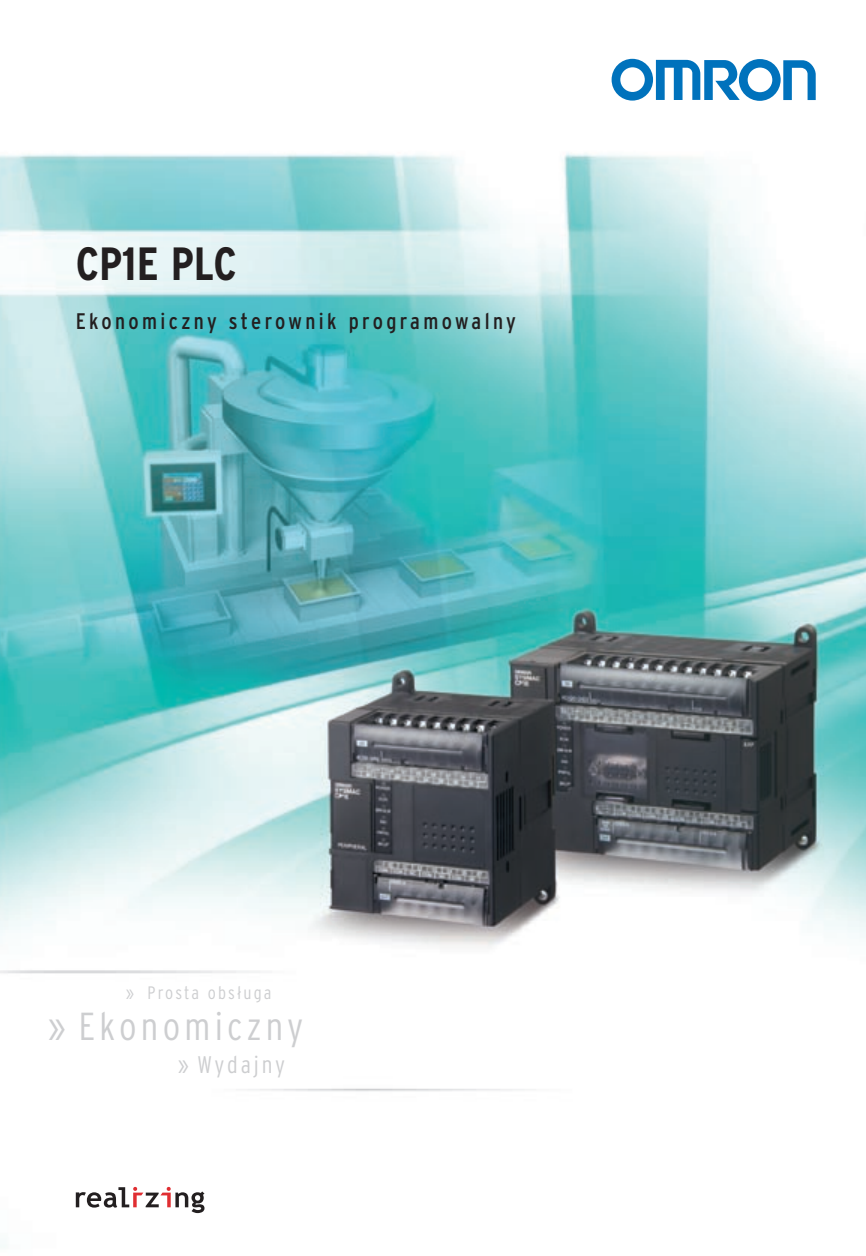
<style>
.page{position:relative;width:866px;height:1256px;background:#fff}
.page>*{position:absolute;margin:0;border:0;box-sizing:border-box;transform-origin:0 0}
.t1{font:700 condensed 46.5px "Interstate CE";color:#231f20}
.t2{font:300 condensed 39px "Interstate CE";letter-spacing:.11em;color:#cdced0}
.t3{font:300 condensed 24px "Interstate CE";letter-spacing:.115em;color:#cdced0}
.t4{font:condensed 22.5px "Interstate CE";letter-spacing:.15em;color:#231f20}
.t5{font:300 condensed 18px "Interstate CE";letter-spacing:.12em;color:#cdced0}
</style>
<div class="page">
<img style="left:0;top:58px;width:866px;height:1190px">
<svg style="left:76px;top:1186px;width:128px;height:27px"></svg>
<svg style="left:612px;top:59px;width:204px;height:42px"></svg>
<h1 class="t1" style="left:76px;top:235px;width:162px">CP1E PLC</h1>
<p class="t4" style="left:76px;top:307px;width:442px">Ekonomiczny sterownik programowalny</p>
<p class="t5" style="left:126px;top:982px;width:147px">» Prosta obsługa</p>
<h2 class="t2" style="left:48px;top:1002px;width:257px">» Ekonomiczny</h2>
<p class="t3" style="left:178px;top:1050px;width:109px">» Wydajny</p>
</div>
